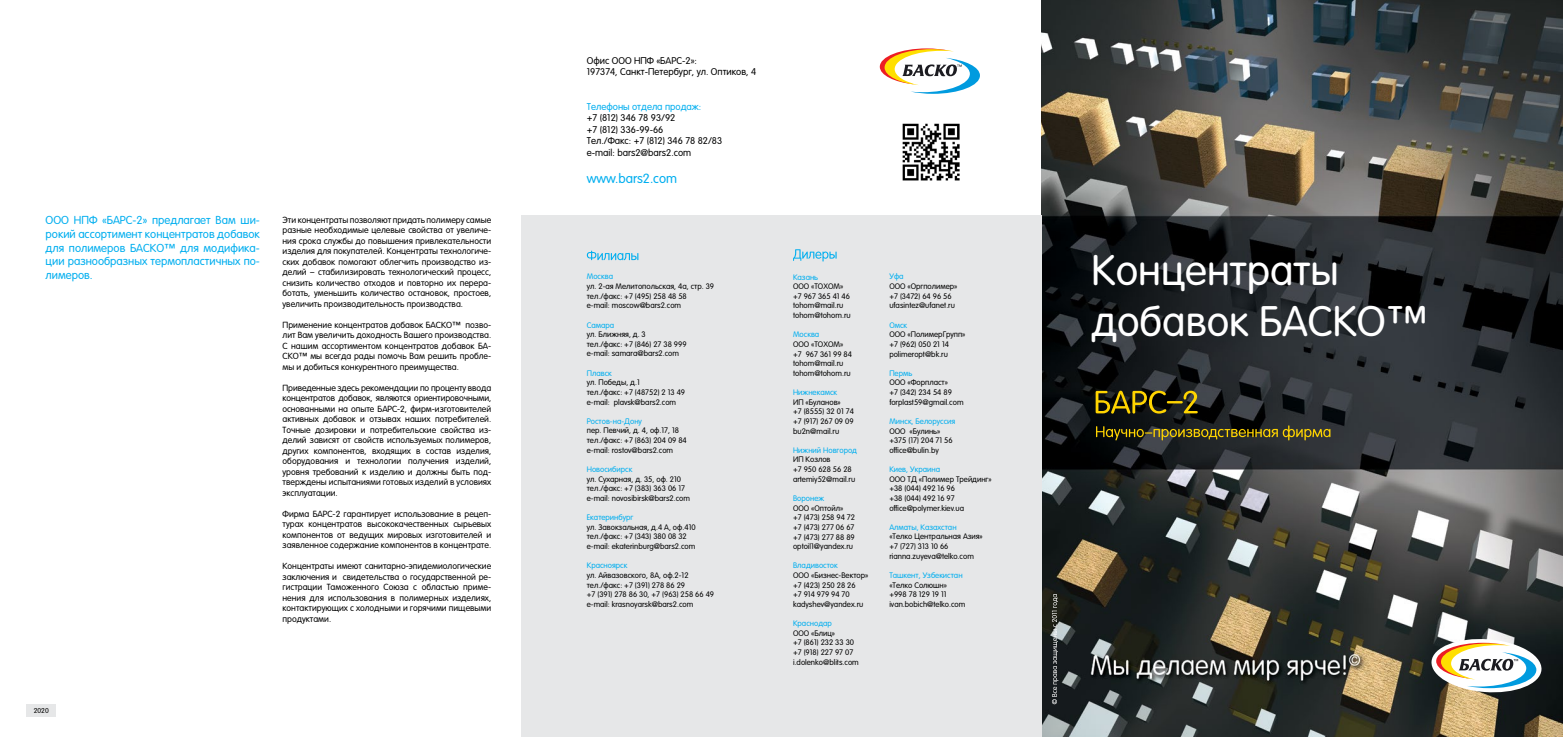
<style>
.page{position:relative;width:1563px;height:737px;background:#fff}
.page>*{position:absolute;margin:0;border:0;box-sizing:border-box;transform-origin:0 0}
.t1{font:300 42px/50.4px "VAG Rounded LT Pro";color:#fff}
.t2{font:300 13.12px "VAG Rounded LT Pro";color:#00aeef}
.t3{font:300 11.38px/13.7px "VAG Rounded LT Pro";color:#00aeef;text-align:justify}
.t4{font:300 9.62px/11.5px "VAG Rounded LT Pro";color:#000}
.t5{font:300 9.62px "VAG Rounded LT Pro";color:#00aeef}
.t6{font:300 8.75px/10.5px "VAG Rounded LT Pro";color:#000;text-align:justify}
.t7{font:300 7.88px/9.6px "VAG Rounded LT Pro";color:#000}
.t8{font:300 7.88px "VAG Rounded LT Pro";color:#00aeef}
.t9{font:300 7px "VAG Rounded LT Pro";color:#000}
</style>
<div class="page">
<img style="left:1042px;top:0;width:521px;height:737px">
<svg style="left:1095px;top:391px;width:102px;height:22px;background:#584c0c"></svg>
<svg style="left:1096px;top:425px;width:234px;height:15px;background:#514a1d"></svg>
<svg style="left:1430px;top:637px;width:112px;height:57px"></svg>
<svg style="left:879px;top:48px;width:101px;height:46px"></svg>
<div style="left:26px;top:704px;width:30px;height:12px;background:#e6e7e8"></div>
<svg style="left:1052px;top:594px;width:6px;height:110px"></svg>
<div style="left:521px;top:216px;width:521px;height:521px;background:#e6e7e8"></div>
<img style="left:902px;top:123px;width:57px;height:57px">
<svg style="left:793px;top:249px;width:43px;height:12px"></svg>
<svg style="left:587px;top:251px;width:51px;height:9px"></svg>
<h3 class="t3" style="left:46px;top:214px;width:216px">ООО НПФ «БАРС-2» предлагает Вам ши&shy;рокий ассортимент концентратов добавок для полимеров БАСКО™ для модифика&shy;ции разнообразных термопластичных по&shy;лимеров.</h3>
<p class="t6" style="left:282px;top:214px;width:210px">Эти концентраты позволяют придать полимеру самые разные необходимые целевые свойства от увеличе&shy;ния срока службы до повышения привлекательности изделия для покупателей. Концентраты технологиче&shy;ских добавок помогают облегчить производство из&shy;делий – стабилизировать технологический процесс, снизить количество отходов и повторно их перера&shy;ботать, уменьшить количество остановок, простоев, увеличить производительность производства.</p>
<p class="t6" style="left:282px;top:319px;width:210px">Применение концентратов добавок БАСКО™ позво&shy;лит Вам увеличить доходность Вашего производства.<br>С нашим ассортиментом концентратов добавок БА-СКО™ мы всегда рады помочь Вам решить пробле&shy;мы и добиться конкурентного преимущества.</p>
<p class="t6" style="left:282px;top:382px;width:210px">Приведенные здесь рекомендации по проценту ввода концентратов добавок, являются ориентировочными, основанными на опыте БАРС-2, фирм-изготовителей активных добавок и отзывах наших потребителей.<br>Точные дозировки и потребительские свойства из&shy;делий зависят от свойств используемых полимеров, других компонентов, входящих в состав изделия, оборудования и технологии получения изделий, уровня требований к изделию и должны быть под&shy;тверждены испытаниями готовых изделий в условиях эксплуатации.</p>
<p class="t6" style="left:282px;top:508px;width:210px">Фирма БАРС-2 гарантирует использование в рецеп&shy;турах концентратов высококачественных сырьевых компонентов от ведущих мировых изготовителей и заявленное содержание компонентов в концентрате.</p>
<p class="t6" style="left:282px;top:561px;width:210px">Концентраты имеют санитарно-эпидемиологические заключения и свидетельства о государственной ре&shy;гистрации Таможенного Союза с областью приме&shy;нения для использования в полимерных изделиях, контактирующих с холодными и горячими пищевыми продуктами.</p>
<p class="t9" style="left:34px;top:706px;width:17px">2020</p>
<p class="t4" style="left:587px;top:55px;width:171px">Офис ООО НПФ «БАРС-2»:<br>197374, Санкт-Петербург, ул. Оптиков, 4</p>
<p class="t5" style="left:587px;top:101px;width:116px">Телефоны отдела продаж:</p>
<p class="t4" style="left:587px;top:112px;width:137px">+7 (812) 346 78 93/92<br>+7 (812) 336-99-66<br>Тел./Факс: +7 (812) 346 78 82/83 e-mail: bars2@bars2.com</p>
<h2 class="t2" style="left:587px;top:171px;width:92px">www.bars2.com</h2>
<p class="t8" style="left:587px;top:272px;width:28px">Москва</p>
<p class="t7" style="left:587px;top:282px;width:129px">ул. 2-ая Мелитопольская, 4а, стр. 39 тел./факс: +7 (495) 258 48 58<br>e-mail: mosсow@bars2.com</p>
<p class="t8" style="left:587px;top:320px;width:29px">Самара</p>
<p class="t7" style="left:587px;top:330px;width:101px">ул. Ближняя, д. 3<br>тел./факс: +7 (846) 27 38 999 e-mail: samara@bars2.com</p>
<p class="t8" style="left:587px;top:368px;width:27px">Плавск</p>
<p class="t7" style="left:587px;top:378px;width:100px">ул. Победы, д.1<br>тел./факс: +7 (48752) 2 13 49 e-mail: plavsk@bars2.com</p>
<p class="t8" style="left:587px;top:416px;width:57px">Ростов-на-Дону</p>
<p class="t7" style="left:587px;top:426px;width:102px">пер. Певчий, д. 4, оф.17, 18 тел./факс: +7 (863) 204 09 84 e-mail: rostov@bars2.com</p>
<p class="t8" style="left:587px;top:464px;width:47px">Новосибирск</p>
<p class="t7" style="left:587px;top:474px;width:105px">ул. Сухарная, д. 35, оф. 210 тел./факс: +7 (383) 363 06 17 e-mail: novosibirsk@bars2.com</p>
<p class="t8" style="left:587px;top:513px;width:48px">Екатеринбург</p>
<p class="t7" style="left:587px;top:522px;width:110px">ул. Завокзальная, д.4 А, оф.410 тел./факс: +7 (343) 380 08 32 e-mail: ekaterinburg@bars2.com</p>
<p class="t8" style="left:587px;top:561px;width:42px">Красноярск</p>
<p class="t7" style="left:587px;top:570px;width:129px">ул. Айвазовского, 8А, оф.2-12 тел./факс: +7 (391) 278 86 29<br>+7 (391) 278 86 30, +7 (963) 258 66 49 e-mail: krasnoyarsk@bars2.com</p>
<p class="t8" style="left:793px;top:272px;width:27px">Казань</p>
<p class="t7" style="left:793px;top:282px;width:59px">ООО «ТОХОМ» +7 967 365 41 46 tohom@mail.ru tohom@tohom.ru</p>
<p class="t8" style="left:793px;top:330px;width:28px">Москва</p>
<p class="t7" style="left:793px;top:339px;width:60px">ООО «ТОХОМ» +7 967 361 99 84 tohom@mail.ru tohom@tohom.ru</p>
<p class="t8" style="left:793px;top:388px;width:46px">Нижнекамск</p>
<p class="t7" style="left:793px;top:397px;width:62px">ИП «Буланов»<br>+7 (8555) 32 01 74 +7 (917) 267 09 09 bu2n@mail.ru</p>
<p class="t8" style="left:793px;top:445px;width:65px">Нижний Новгород</p>
<p class="t7" style="left:793px;top:455px;width:64px">ИП Козлов<br>+7 950 628 56 28 artemiy52@mail.ru</p>
<p class="t8" style="left:793px;top:493px;width:33px">Воронеж</p>
<p class="t7" style="left:793px;top:503px;width:63px">ООО «Оптойл»<br>+7 (473) 258 94 72 +7 (473) 277 06 67 +7 (473) 277 88 89 optoil1@yandex.ru</p>
<p class="t8" style="left:793px;top:561px;width:46px">Владивосток</p>
<p class="t7" style="left:793px;top:570px;width:77px">ООО «Бизнес-Вектор» +7 (423) 250 28 26<br>+7 914 979 94 70 kadyshev@yandex.ru</p>
<p class="t8" style="left:793px;top:618px;width:40px">Краснодар</p>
<p class="t7" style="left:793px;top:628px;width:67px">ООО «Блиц»<br>+7 (861) 232 33 30 +7 (918) 227 97 07 i.dolenko@blits.com</p>
<p class="t8" style="left:889px;top:272px;width:16px">Уфа</p>
<p class="t7" style="left:889px;top:282px;width:70px">ООО «Оргполимер» +7 (3472) 64 96 56 ufasintez@ufanet.ru</p>
<p class="t8" style="left:889px;top:320px;width:19px">Омск</p>
<p class="t7" style="left:889px;top:330px;width:78px">ООО «ПолимерГрупп» +7 (962) 050 21 14 polimeropt@bk.ru</p>
<p class="t8" style="left:889px;top:368px;width:24px">Пермь</p>
<p class="t7" style="left:889px;top:378px;width:76px">ООО «Форпласт»<br>+7 (342) 234 54 89 forplast59@gmail.com</p>
<p class="t8" style="left:889px;top:416px;width:68px">Минск, Белоруссия</p>
<p class="t7" style="left:889px;top:426px;width:65px">ООО «Булинь» +375 (17) 204 71 56 office@bulin.by</p>
<p class="t8" style="left:889px;top:464px;width:52px">Киев, Украина</p>
<p class="t7" style="left:889px;top:474px;width:104px">ООО ТД «Полимер Трейдинг» +38 (044) 492 16 96<br>+38 (044) 492 16 97 office@polymer.kiev.ua</p>
<p class="t8" style="left:889px;top:522px;width:69px">Алматы, Казахстан</p>
<p class="t7" style="left:889px;top:532px;width:95px">«Телко Центральная Азия» +7 (727) 313 10 66 rianna.zuyeva@telko.com</p>
<p class="t8" style="left:889px;top:570px;width:75px">Ташкент, Узбекистан</p>
<p class="t7" style="left:889px;top:580px;width:78px">«Телко Солюшн» +998 78 129 19 11 ivan.bobich@telko.com</p>
<h1 class="t1" style="left:1091px;top:247px;width:337px">Концентраты добавок БАСКО™</h1>
</div>
